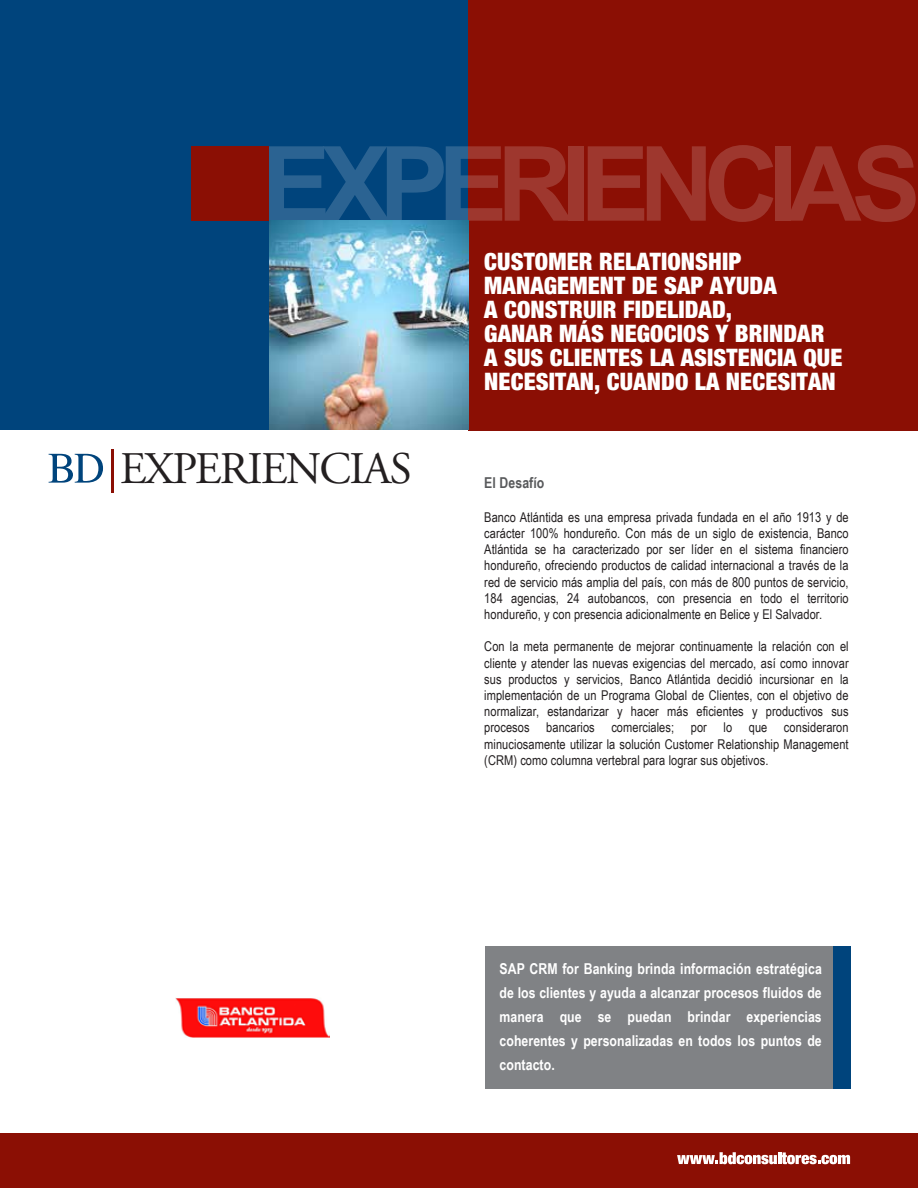
<style>
.page{position:relative;width:918px;height:1188px;background:#fff}
.page>*{position:absolute;margin:0;border:0;box-sizing:border-box;transform-origin:0 0}
.t1{font:45.15px "Adobe Garamond Pro";letter-spacing:-.035em;color:#231f20}
.t2{font:900 condensed 24px/24px "Helvetica Neue";letter-spacing:.005em;color:#fff}
.t3{font:700 15px/24px "Arial Narrow";letter-spacing:.005em;color:#fff;text-align:justify}
.t4{font:700 15px "Arial Narrow";letter-spacing:.005em;color:#58595b}
.t5{font:13.5px/16.2px "Arial Narrow";letter-spacing:.005em;color:#231f20;text-align:justify}
</style>
<div class="page">
<div style="left:0;top:0;width:469px;height:430px;background:#00447c"></div>
<div style="left:191px;top:147px;width:78px;height:74px;background:#8b0f04"></div>
<div style="left:0;top:1134px;width:918px;height:54px;background:#8b0f04"></div>
<svg style="left:677px;top:1152px;width:173px;height:12px"></svg>
<div style="left:469px;top:0;width:449px;height:431px;background:#8b0f04"></div>
<svg style="left:49px;top:454px;width:54px;height:29px"></svg>
<hr style="left:111px;top:449px;width:3px;height:44px;background:#8b0f04">
<svg style="left:269px;top:146px;width:300px;height:75px"></svg>
<div style="left:569px;top:146px;width:15px;height:75px;background:#9e372e"></div>
<svg style="left:588px;top:145px;width:185px;height:77px"></svg>
<div style="left:775px;top:146px;width:15px;height:75px;background:#9e372e"></div>
<svg style="left:790px;top:145px;width:126px;height:77px"></svg>
<div style="left:487px;top:947px;width:364px;height:142px;background:#00447c"></div>
<div style="left:485px;top:947px;width:348px;height:142px;background:#808285"></div>
<img style="left:269px;top:221px;width:200px;height:209px">
<img style="left:175px;top:998px;width:155px;height:40px">
<h1 class="t1" style="left:120px;top:442px;width:293px">EXPERIENCIAS</h1>
<h2 class="t2" style="left:484px;top:249px;width:360px">CUSTOMER RELATIONSHIP<br>MANAGEMENT DE SAP AYUDA<br>A CONSTRUIR FIDELIDAD,<br>GANAR MÁS NEGOCIOS Y BRINDAR<br>A SUS CLIENTES LA ASISTENCIA QUE<br>NECESITAN, CUANDO LA NECESITAN</h2>
<p class="t4" style="left:484px;top:471px;width:62px">El Desafío</p>
<p class="t5" style="left:484px;top:508px;width:366px">Banco Atlántida es una empresa privada fundada en el año 1913 y de carácter 100% hondureño. Con más de un siglo de existencia, Banco Atlántida se ha caracterizado por ser líder en el sistema financiero hondureño, ofreciendo productos de calidad internacional a través de la red de servicio más amplia del país, con más de 800 puntos de servicio, 184 agencias, 24 autobancos, con presencia en todo el territorio hondureño, y con presencia adicionalmente en Belice y El Salvador.</p>
<p class="t5" style="left:484px;top:638px;width:366px">Con la meta permanente de mejorar continuamente la relación con el cliente y atender las nuevas exigencias del mercado, así como innovar sus productos y servicios, Banco Atlántida decidió incursionar en la implementación de un Programa Global de Clientes, con el objetivo de normalizar, estandarizar y hacer más eficientes y productivos sus procesos bancarios comerciales; por lo que consideraron minuciosamente utilizar la solución Customer Relationship Management (CRM) como columna vertebral para lograr sus objetivos.</p>
<p class="t3" style="left:500px;top:956px;width:324px">SAP CRM for Banking brinda información estratégica de los clientes y ayuda a alcanzar procesos fluidos de manera que se puedan brindar experiencias coherentes y personalizadas en todos los puntos de contacto.</p>
</div>
